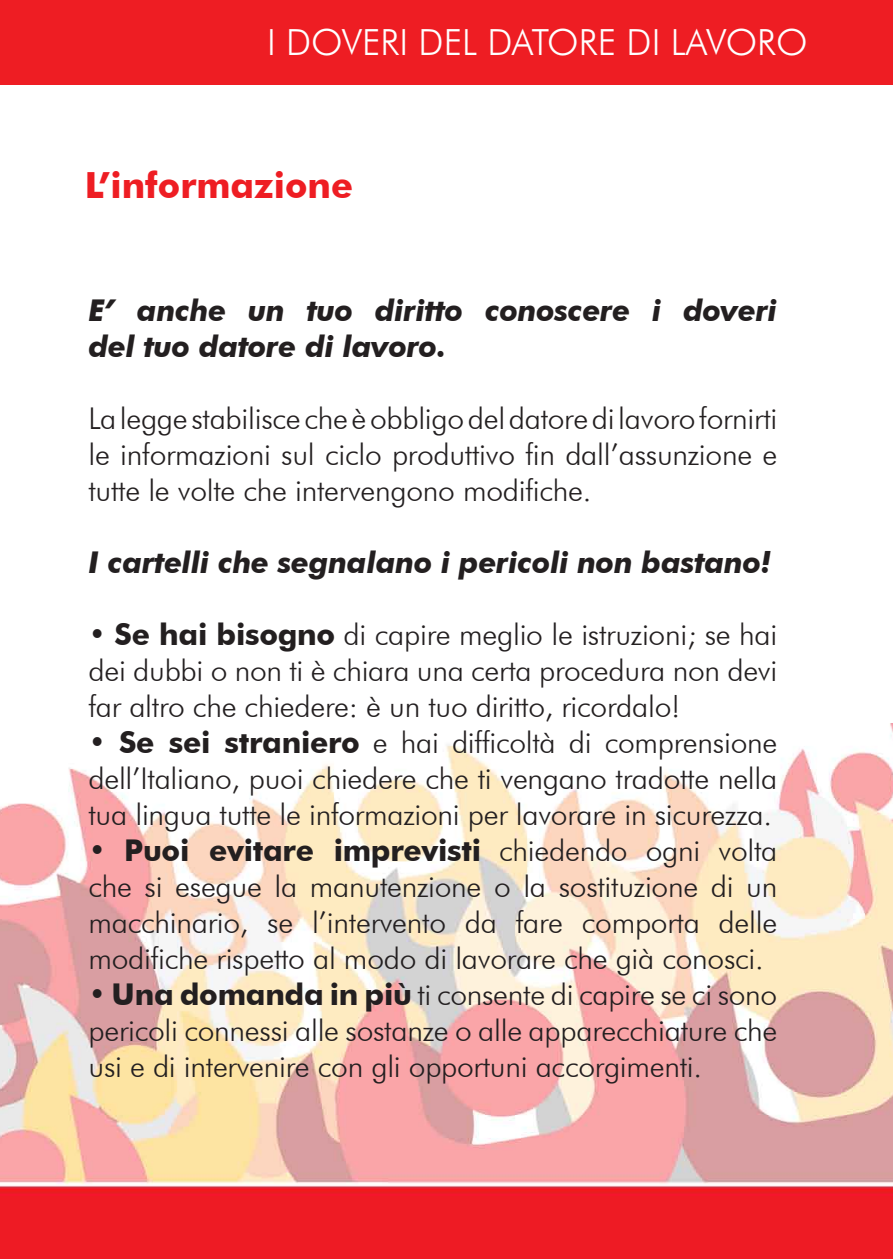
<style>
.page{position:relative;width:893px;height:1259px;background:#fff}
.page>*{position:absolute;margin:0;border:0;box-sizing:border-box;transform-origin:0 0}
.t1{font:300 36px "Futura BT";color:#fff}
.t2{font:700 36px "Futura BT";color:#ee1d23}
.t3{font:300 30px/36px "Futura BT";letter-spacing:-.01em;color:#231f20;text-align:justify}
.t4{font:italic 700 30px/36px "Futura BT";letter-spacing:-.01em;color:#231f20}
.s1{font-weight:700}
</style>
<div class="page">
<img style="left:0;top:723px;width:893px;height:536px">
<div style="left:0;top:0;width:893px;height:84px;background:#ee1d23"></div>
<p class="t1" style="left:267px;top:20px;width:542px">I DOVERI DEL DATORE DI LAVORO</p>
<p class="t2" style="left:85px;top:163px;width:270px">L’informazione</p>
<p class="t4" style="left:88px;top:292px;width:690px">E’ anche un tuo diritto conoscere i doveri del tuo datore di lavoro.</p>
<p class="t3" style="left:88px;top:400px;width:690px">La legge stabilisce che è obbligo del datore di lavoro fornirti le informazioni sul ciclo produttivo fin dall’assunzione e tutte le volte che intervengono modifiche.</p>
<p class="t4" style="left:88px;top:544px;width:685px">I cartelli che segnalano i pericoli non bastano!</p>
<p class="t3" style="left:88px;top:616px;width:690px">• <span class="s1">Se hai bisogno</span> di capire meglio le istruzioni; se hai dei dubbi o non ti è chiara una certa procedura non devi far altro che chiedere: è un tuo diritto, ricordalo!</p>
<p class="t3" style="left:88px;top:724px;width:690px">• <span class="s1">Se sei straniero</span> e hai difficoltà di comprensione dell’Italiano, puoi chiedere che ti vengano tradotte nella tua lingua tutte le informazioni per lavorare in sicurezza.</p>
<p class="t3" style="left:88px;top:832px;width:690px">• <span class="s1">Puoi evitare imprevisti</span> chiedendo ogni volta che si esegue la manutenzione o la sostituzione di un macchinario, se l’intervento da fare comporta delle modifiche rispetto al modo di lavorare che già conosci.</p>
<p class="t3" style="left:88px;top:976px;width:690px">• <span class="s1">Una domanda in più</span> ti consente di capire se ci sono pericoli connessi alle sostanze o alle apparecchiature che usi e di intervenire con gli opportuni accorgimenti.</p>
</div>
